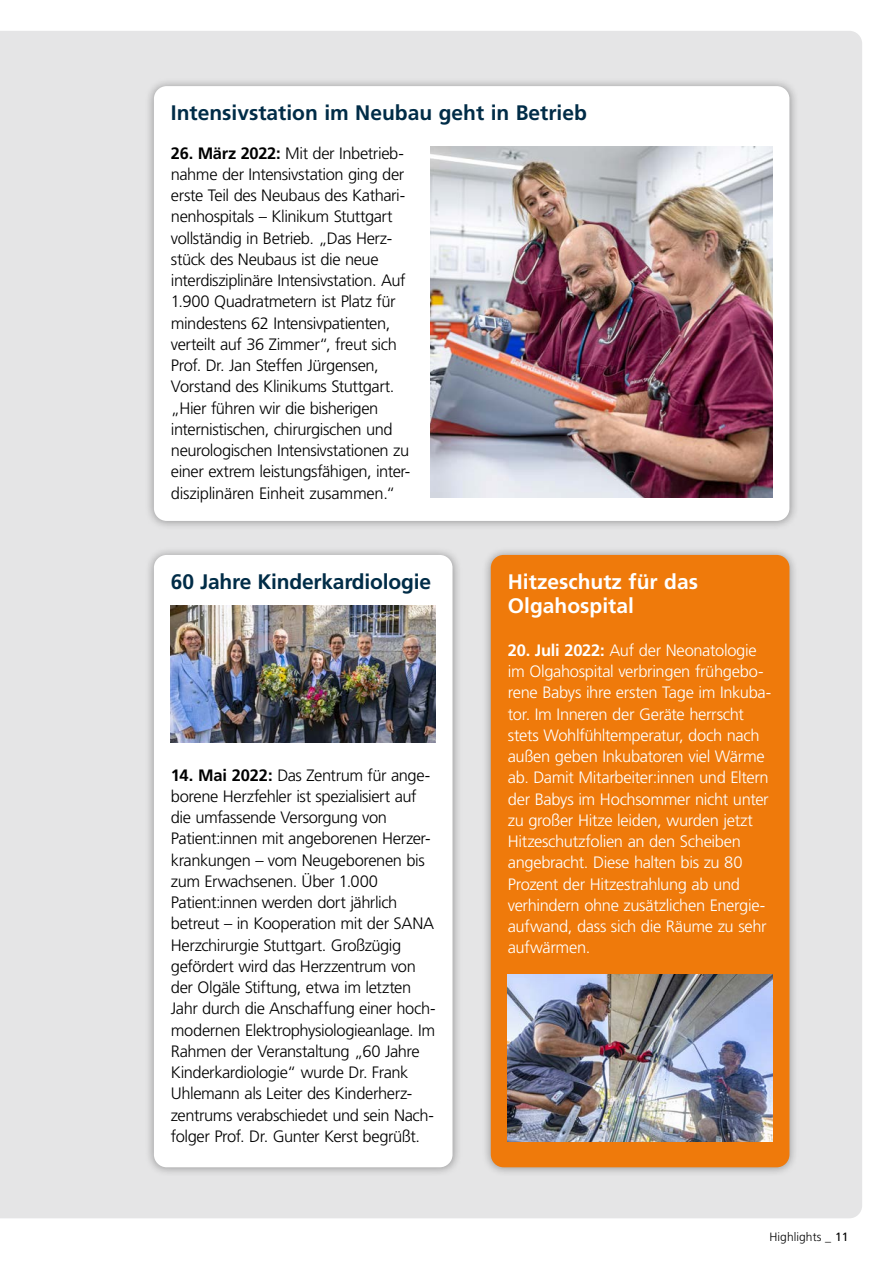
<style>
.page{position:relative;width:893px;height:1263px;background:#fff}
.page>*{position:absolute;margin:0;border:0;box-sizing:border-box;transform-origin:0 0}
.t1{font:700 21px "Frutiger LT Pro";color:#002c47}
.t2{font:700 21px/24px "Frutiger LT Pro";color:#fff}
.t3{font:300 16.5px/21.3px "Frutiger LT Pro";letter-spacing:-.025em;color:#000}
.t4{font:300 16.5px/21.3px "Frutiger LT Pro";letter-spacing:-.02em;color:#fff}
.t5{font:300 12px "Frutiger LT Pro";letter-spacing:.005em;color:#000}
.s1{font-weight:700}
.s2{font-weight:400}
</style>
<div class="page">
<div style="left:0;top:31px;width:862px;height:1187px;background:#e5e5e6"></div>
<div style="left:482px;top:546px;width:317px;height:630px;background:#000;opacity:.35"></div>
<div style="left:491px;top:555px;width:298px;height:612px;background:#ef7a0b;border-radius:13px"></div>
<img style="left:508px;top:974px;width:264px;height:167px">
<div style="left:145px;top:546px;width:317px;height:630px;background:#000;opacity:.35"></div>
<div style="left:154px;top:555px;width:299px;height:612px;background:#fff;border-radius:13px"></div>
<img style="left:171px;top:606px;width:265px;height:136px">
<div style="left:145px;top:77px;width:654px;height:453px;background:#000;opacity:.35"></div>
<div style="left:154px;top:86px;width:635px;height:435px;background:#fff;border-radius:13px"></div>
<img style="left:430px;top:147px;width:342px;height:351px">
<p class="t1" style="left:171px;top:101px;width:418px">Intensivstation im Neubau geht in Betrieb</p>
<p class="t3" style="left:171px;top:142px;width:240px"><span class="s1">26. März 2022:</span> Mit der Inbetrieb&shy;nahme der Intensivstation ging der erste Teil des Neubaus des Kathari&shy;nenhospitals – Klinikum Stuttgart vollständig in Betrieb. „Das Herz&shy;stück des Neubaus ist die neue interdisziplinäre Intensivstation. Auf 1.900 Quadratmetern ist Platz für mindestens 62 Intensivpatienten, verteilt auf 36 Zimmer“, freut sich Prof. Dr. Jan Steffen Jürgensen, Vorstand des Klinikums Stuttgart. „Hier führen wir die bisherigen internistischen, chirurgischen und neurologischen Intensivstationen zu einer extrem leistungsfähigen, inter&shy;disziplinären Einheit zusammen.“</p>
<p class="t1" style="left:171px;top:569px;width:262px">60 Jahre Kinderkardiologie</p>
<p class="t3" style="left:171px;top:764px;width:266px"><span class="s1">14. Mai 2022:</span> Das Zentrum für ange&shy;borene Herzfehler ist spezialisiert auf die umfassende Versorgung von Patient:innen mit angeborenen Herzer&shy;krankungen – vom Neugeborenen bis zum Erwachsenen. Über 1.000<br>Patient:innen werden dort jährlich betreut – in Kooperation mit der SANA Herzchirurgie Stuttgart. Großzügig gefördert wird das Herzzentrum von der Olgäle Stiftung, etwa im letzten Jahr durch die Anschaffung einer hoch&shy;modernen Elektrophysiologieanlage. Im Rahmen der Veranstaltung „60 Jahre Kinderkardiologie“ wurde Dr. Frank Uhlemann als Leiter des Kinderherz&shy;zentrums verabschiedet und sein Nach&shy;folger Prof. Dr. Gunter Kerst begrüßt.</p>
<p class="t2" style="left:508px;top:570px;width:192px">Hitzeschutz für das<br>Olgahospital</p>
<p class="t4" style="left:508px;top:639px;width:265px"><span class="s1">20. Juli 2022:</span> Auf der Neonatologie im Olgahospital verbringen frühgebo&shy;rene Babys ihre ersten Tage im Inkuba&shy;tor. Im Inneren der Geräte herrscht stets Wohlfühltemperatur, doch nach außen geben Inkubatoren viel Wärme ab. Damit Mitarbeiter:innen und Eltern der Babys im Hochsommer nicht unter zu großer Hitze leiden, wurden jetzt Hitzeschutzfolien an den Scheiben angebracht. Diese halten bis zu 80<br>Prozent der Hitzestrahlung ab und verhindern ohne zusätzlichen Energie&shy;aufwand, dass sich die Räume zu sehr aufwärmen.</p>
<p class="t5" style="left:769px;top:1230px;width:80px">Highlights <span class="s2">_ 11</span></p>
</div>
